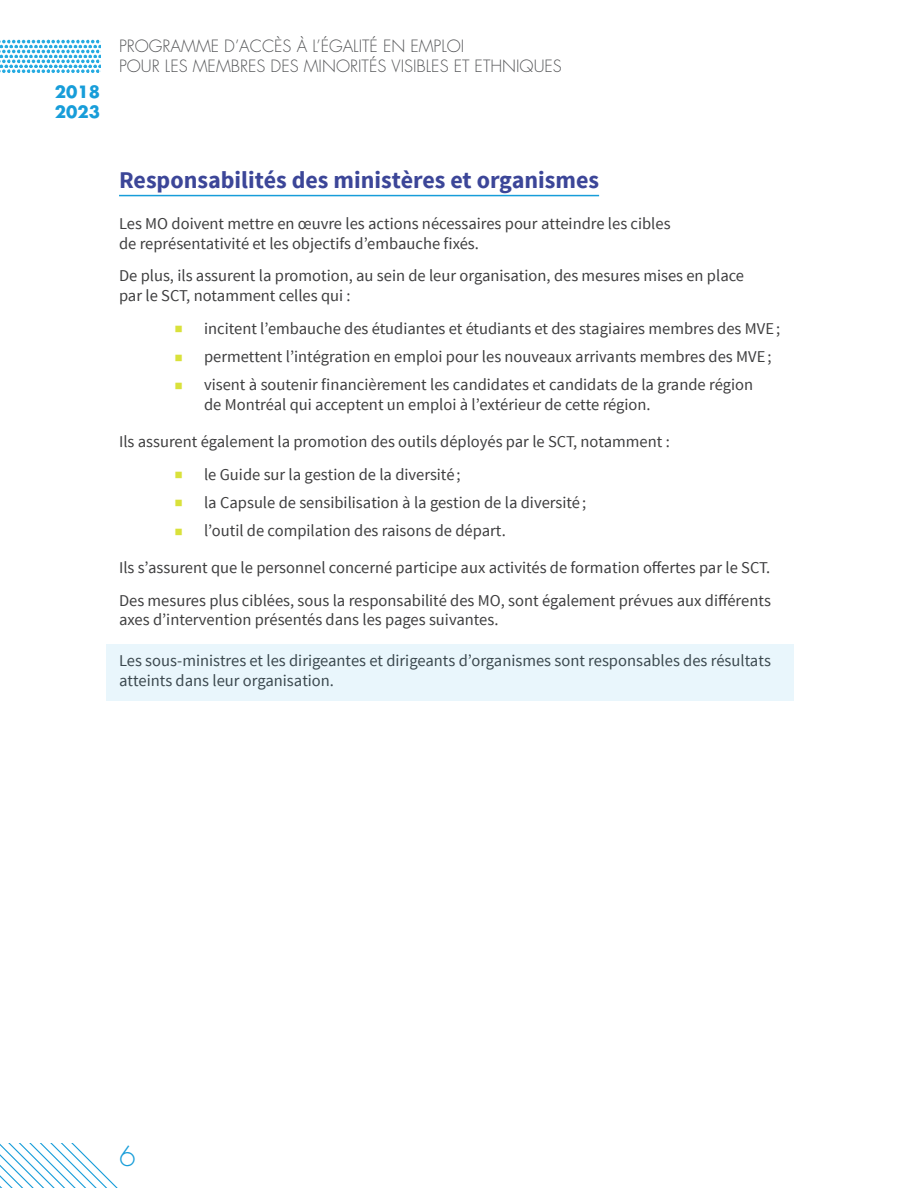
<style>
.page{position:relative;width:918px;height:1188px;background:#fff}
.page>*{position:absolute;margin:0;border:0;box-sizing:border-box;transform-origin:0 0}
.t1{font:300 27px "Futura Std";color:#179dd9}
.t2{font:700 24px "Source Sans Pro";color:#3c4698}
.t3{font:16.5px/19.8px "Source Sans Pro";color:#3e3e3f}
.t4{font:300 16.5px/19.8px "Futura Std";color:#57585a}
.t5{font:700 16.5px/19.8px "Futura Std";color:#179dd9}
</style>
<div class="page">
<svg style="left:0;top:1144px;width:118px;height:44px"></svg>
<svg style="left:0;top:40px;width:100px;height:33px"></svg>
<hr style="left:119px;top:195px;width:480px;height:1px;background:#179dd9">
<div style="left:107px;top:644px;width:687px;height:57px;background:#e9f6fc"></div>
<p class="t5" style="left:55px;top:82px;width:47px">2018<br>2023</p>
<p class="t4" style="left:119px;top:37px;width:444px">PROGRAMME D’ACCÈS À L’ÉGALITÉ EN EMPLOI<br>POUR LES MEMBRES DES MINORITÉS VISIBLES ET ETHNIQUES</p>
<h4 class="t2" style="left:119px;top:165px;width:482px">Responsabilités des ministères et organismes</h4>
<p class="t3" style="left:119px;top:214px;width:553px">Les MO doivent mettre en œuvre les actions nécessaires pour atteindre les cibles de représentativité et les objectifs d’embauche fixés.</p>
<p class="t3" style="left:119px;top:266px;width:627px">De plus, ils assurent la promotion, au sein de leur organisation, des mesures mises en place par le SCT, notamment celles qui :</p>
<p class="t3" style="left:204px;top:319px;width:578px">incitent l’embauche des étudiantes et étudiants et des stagiaires membres des MVE;</p>
<p class="t3" style="left:204px;top:347px;width:569px">permettent l’intégration en emploi pour les nouveaux arrivants membres des MVE;</p>
<p class="t3" style="left:204px;top:375px;width:550px">visent à soutenir financièrement les candidates et candidats de la grande région de Montréal qui acceptent un emploi à l’extérieur de cette région.</p>
<p class="t3" style="left:119px;top:432px;width:552px">Ils assurent également la promotion des outils déployés par le SCT, notamment :</p>
<p class="t3" style="left:204px;top:465px;width:258px">le Guide sur la gestion de la diversité ;</p>
<p class="t3" style="left:204px;top:493px;width:384px">la Capsule de sensibilisation à la gestion de la diversité ;</p>
<p class="t3" style="left:204px;top:521px;width:303px">l’outil de compilation des raisons de départ.</p>
<p class="t3" style="left:119px;top:558px;width:653px">Ils s’assurent que le personnel concerné participe aux activités de formation offertes par le SCT.</p>
<p class="t3" style="left:119px;top:591px;width:653px">Des mesures plus ciblées, sous la responsabilité des MO, sont également prévues aux différents axes d’intervention présentés dans les pages suivantes.</p>
<p class="t3" style="left:119px;top:651px;width:653px">Les sous-ministres et les dirigeantes et dirigeants d’organismes sont responsables des résultats atteints dans leur organisation.</p>
<h1 class="t1" style="left:119px;top:1140px;width:18px">6</h1>
</div>
